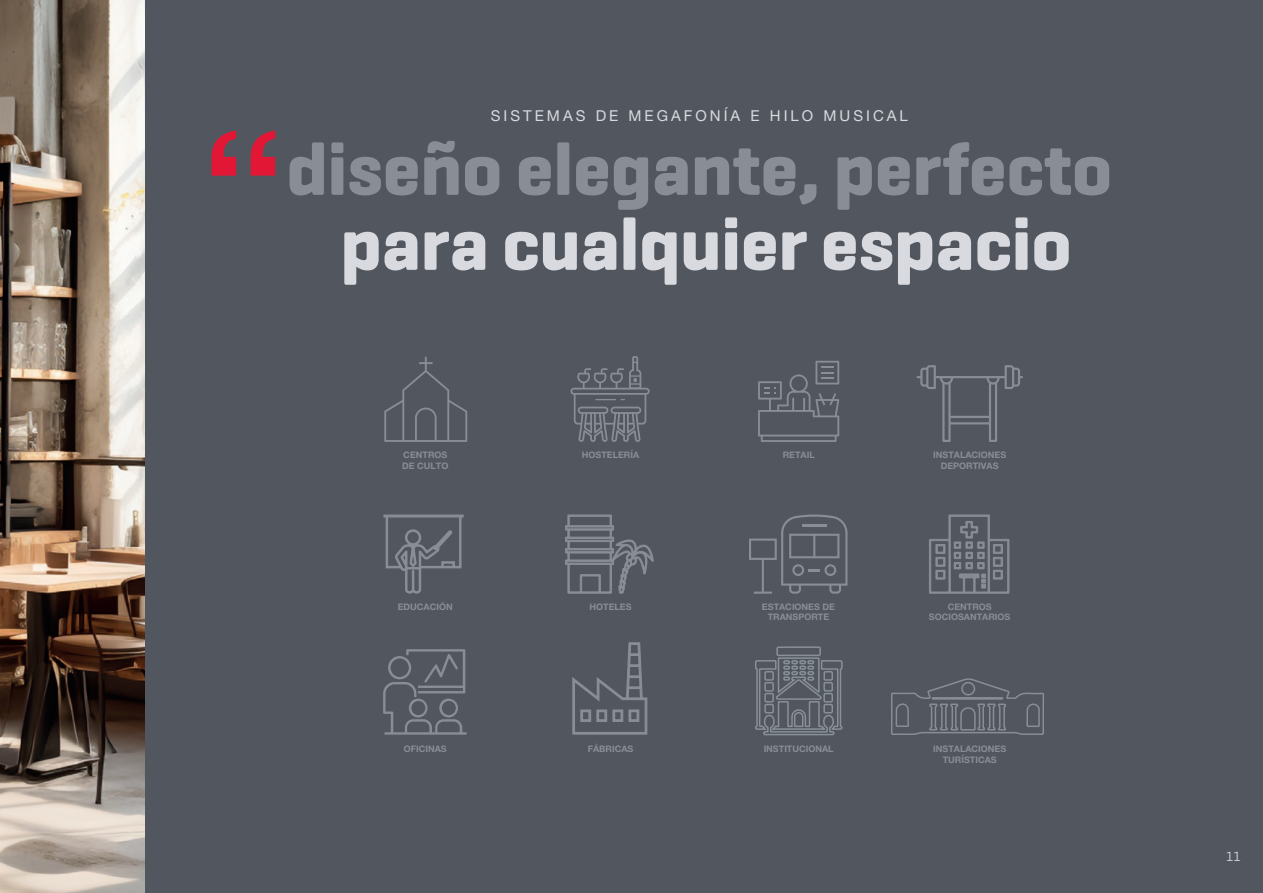
<style>
.page{position:relative;width:1263px;height:893px;background:#52575f}
.page>*{position:absolute;margin:0;border:0;box-sizing:border-box;transform-origin:0 0}
.t1{font:700 75px "Geogrotesque";color:#898e96}
.t2{font:700 75px "Geogrotesque";color:#d8dadf}
.t3{font:15px "Helvetica Neue LT Pro";letter-spacing:.2em;color:#d8dadf}
.t4{font:13.5px "Geogrotesque";color:#d8dadf}
.t5{font:700 9px/10.5px "Helvetica Neue LT Pro";color:#898e96;text-align:center}
</style>
<div class="page">
<img style="left:0;top:0;width:145px;height:893px">
<svg style="left:565px;top:514px;width:89px;height:80px"></svg>
<svg style="left:749px;top:514px;width:98px;height:80px"></svg>
<svg style="left:929px;top:514px;width:81px;height:80px"></svg>
<svg style="left:383px;top:514px;width:81px;height:80px"></svg>
<svg style="left:916px;top:365px;width:107px;height:77px"></svg>
<svg style="left:758px;top:361px;width:81px;height:81px"></svg>
<svg style="left:570px;top:356px;width:80px;height:86px"></svg>
<svg style="left:384px;top:356px;width:83px;height:86px"></svg>
<svg style="left:383px;top:649px;width:84px;height:86px"></svg>
<svg style="left:572px;top:642px;width:76px;height:93px"></svg>
<svg style="left:891px;top:678px;width:153px;height:57px"></svg>
<svg style="left:755px;top:646px;width:88px;height:90px"></svg>
<svg style="left:212px;top:130px;width:63px;height:46px"></svg>
<h2 class="t3" style="left:491px;top:107px;width:418px">SISTEMAS DE MEGAFONÍA E HILO MUSICAL</h2>
<h1 class="t1" style="left:287px;top:123px;width:827px">diseño elegante, perfecto</h1>
<h1 class="t2" style="left:341px;top:198px;width:733px">para cualquier espacio</h1>
<p class="t5" style="left:402px;top:449px;width:48px;text-align:left">CENTROS<br>DE CULTO</p>
<p class="t5" style="left:582px;top:449px;width:59px">HOSTELERÍA</p>
<p class="t5" style="left:783px;top:449px;width:33px">RETAIL</p>
<p class="t5" style="left:933px;top:449px;width:74px">INSTALACIONES<br>DEPORTIVAS</p>
<p class="t5" style="left:398px;top:601px;width:56px">EDUCACIÓN</p>
<p class="t5" style="left:590px;top:601px;width:44px">HOTELES</p>
<p class="t5" style="left:762px;top:601px;width:75px">ESTACIONES DE<br>TRANSPORTE</p>
<p class="t5" style="left:929px;top:601px;width:83px">CENTROS<br>SOCIOSANTARIOS</p>
<p class="t5" style="left:404px;top:743px;width:44px">OFICINAS</p>
<p class="t5" style="left:588px;top:743px;width:47px">FÁBRICAS</p>
<p class="t5" style="left:764px;top:743px;width:71px">INSTITUCIONAL</p>
<p class="t5" style="left:933px;top:743px;width:74px">INSTALACIONES<br>TURÍSTICAS</p>
<h3 class="t4" style="left:1226px;top:848px;width:16px">11</h3>
</div>
